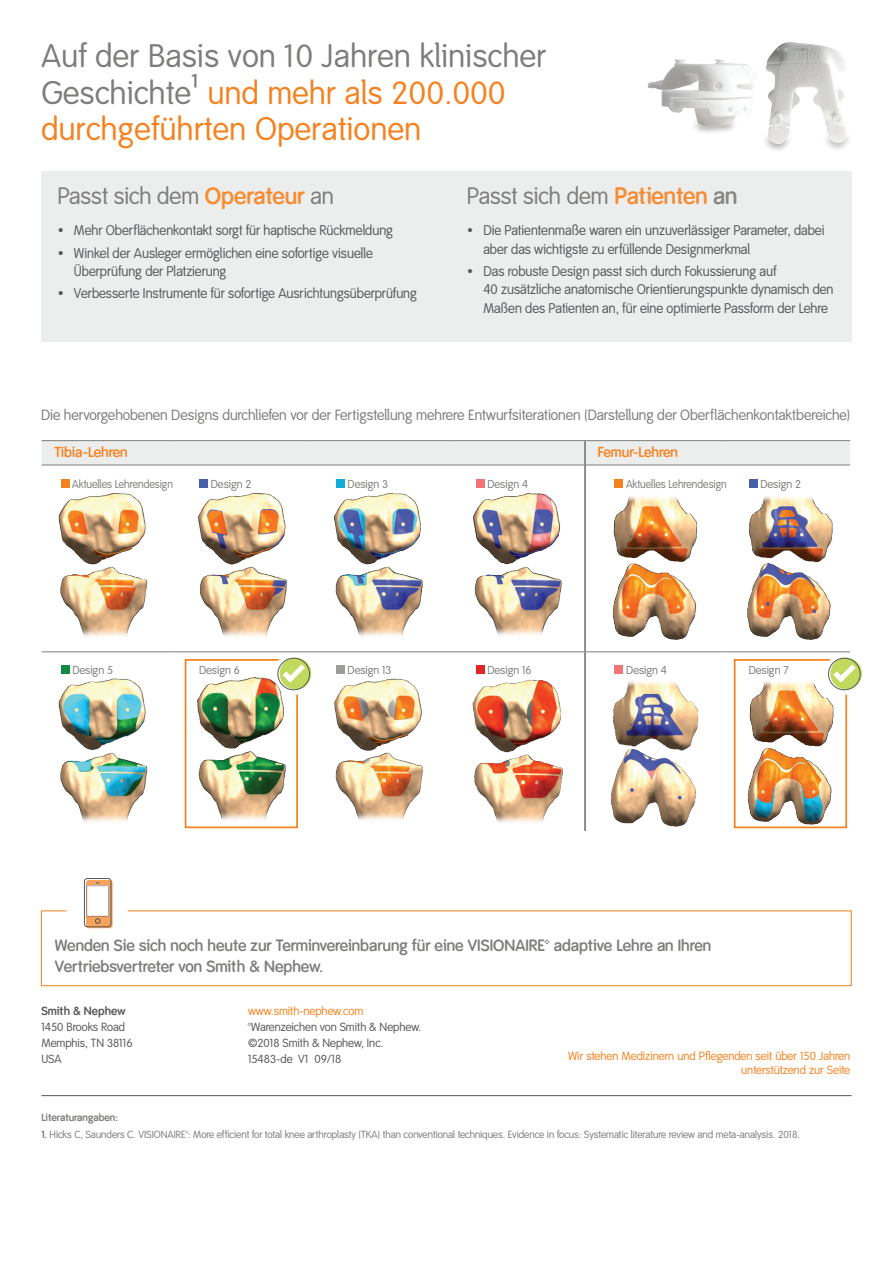
<style>
.page{position:relative;width:893px;height:1263px;background:#fff}
.page>*{position:absolute;margin:0;border:0;box-sizing:border-box;transform-origin:0 0}
.t1{font:32.1px/36.5px "Smith&Nephew";letter-spacing:.015em;color:#7d7d7b}
.t2{font:23.4px "Smith&Nephew";color:#7d7d7b}
.t3{font:600 16.05px/21.6px "Smith&Nephew";color:#7d7d7b}
.t4{font:14.55px "Smith&Nephew";color:#7d7d7b}
.t5{font:600 14.25px "Smith&Nephew";color:#f58220}
.t6{font:13.8px/18.3px "Smith&Nephew";color:#57585a}
.t7{font:11.7px/16px "Smith&Nephew LF";color:#57585a}
.t8{font:11.7px/14px "Smith&Nephew LF";color:#f58220;text-align:right}
.t9{font:700 11.7px "Smith&Nephew LF";color:#57585a}
.t10{font:11.4px "Smith&Nephew";color:#7d7d7b}
.t11{font:11.4px "Smith&Nephew";color:#7d7d7b;scale:.95 1}
.t12{font:10.2px "Smith&Nephew";color:#7d7d7b}
.t13{font:700 10.2px "Smith&Nephew";letter-spacing:-.01em;color:#7d7d7b}
.s1{color:#f58220}
.s2{font-weight:600;color:#f68c32}
.s3{font-weight:600;color:#878685}
.s4{font-weight:700}
</style>
<div class="page">
<svg style="left:42px;top:441px;width:808px;height:24px;background:#e8e9e9"></svg>
<hr style="left:42px;top:440px;width:132px;height:1px;background:#7d7d7b">
<hr style="left:174px;top:440px;width:137px;height:1px;background:#7d7d7b">
<hr style="left:311px;top:440px;width:137px;height:1px;background:#7d7d7b">
<hr style="left:448px;top:440px;width:137px;height:1px;background:#7d7d7b">
<hr style="left:585px;top:440px;width:137px;height:1px;background:#7d7d7b">
<hr style="left:722px;top:440px;width:128px;height:1px;background:#7d7d7b">
<hr style="left:42px;top:465px;width:132px;height:1px;background:#7d7d7b">
<hr style="left:174px;top:465px;width:137px;height:1px;background:#7d7d7b">
<hr style="left:311px;top:465px;width:137px;height:1px;background:#7d7d7b">
<hr style="left:448px;top:465px;width:136px;height:1px;background:#7d7d7b">
<hr style="left:586px;top:465px;width:136px;height:1px;background:#7d7d7b">
<hr style="left:722px;top:465px;width:128px;height:1px;background:#7d7d7b">
<hr style="left:42px;top:651px;width:132px;height:1px;background:#7d7d7b">
<hr style="left:174px;top:651px;width:137px;height:1px;background:#7d7d7b">
<hr style="left:311px;top:651px;width:137px;height:1px;background:#7d7d7b">
<hr style="left:448px;top:651px;width:136px;height:1px;background:#7d7d7b">
<hr style="left:586px;top:651px;width:136px;height:1px;background:#7d7d7b">
<hr style="left:722px;top:651px;width:128px;height:1px;background:#7d7d7b">
<hr style="left:584px;top:465px;width:2px;height:187px;background:#7d7d7b">
<hr style="left:584px;top:652px;width:2px;height:179px;background:#7d7d7b">
<hr style="left:584px;top:441px;width:2px;height:24px;background:#7d7d7b">
<img style="left:184px;top:673px;width:102px;height:155px">
<img style="left:58px;top:493px;width:90px;height:144px">
<img style="left:58px;top:678px;width:90px;height:144px">
<div style="left:61px;top:480px;width:9px;height:8px;background:#f58220"></div>
<div style="left:61px;top:665px;width:9px;height:9px;background:#0e8b44"></div>
<img style="left:334px;top:493px;width:89px;height:144px">
<img style="left:334px;top:678px;width:89px;height:142px">
<div style="left:336px;top:480px;width:9px;height:8px;background:#10add9"></div>
<div style="left:336px;top:665px;width:9px;height:9px;background:#9e9d9b"></div>
<img style="left:473px;top:493px;width:89px;height:142px">
<img style="left:472px;top:679px;width:91px;height:144px">
<div style="left:476px;top:480px;width:9px;height:8px;background:#f2747a"></div>
<div style="left:476px;top:665px;width:9px;height:9px;background:#e12725"></div>
<img style="left:612px;top:496px;width:85px;height:144px">
<img style="left:610px;top:681px;width:89px;height:146px">
<div style="left:614px;top:480px;width:9px;height:8px;background:#f58220"></div>
<div style="left:614px;top:665px;width:9px;height:9px;background:#f2747a"></div>
<img style="left:747px;top:496px;width:86px;height:144px">
<img style="left:733px;top:676px;width:102px;height:153px">
<div style="left:749px;top:480px;width:9px;height:8px;background:#475fab"></div>
<img style="left:198px;top:492px;width:89px;height:145px">
<div style="left:199px;top:480px;width:9px;height:8px;background:#475fab"></div>
<div style="left:734px;top:659px;width:113px;height:169px;border:2px solid #f58220"></div>
<div style="left:185px;top:659px;width:113px;height:169px;border:2px solid #f58220"></div>
<hr style="left:41px;top:1095px;width:811px;height:1px;background:#57585a">
<div style="left:41px;top:171px;width:811px;height:170px;background:#eceded"></div>
<svg style="left:41px;top:910px;width:811px;height:76px"></svg>
<svg style="left:86px;top:880px;width:27px;height:48px"></svg>
<div style="left:84px;top:878px;width:27px;height:49px;border:1px solid #57585a;border-radius:3px"></div>
<svg style="left:87px;top:883px;width:22px;height:41px"></svg>
<div style="left:691px;top:117px;width:47px;height:18px;background:#57585a;opacity:.6"></div>
<div style="left:761px;top:133px;width:32px;height:20px;background:#57585a;opacity:.5"></div>
<div style="left:821px;top:130px;width:32px;height:22px;background:#7d7d7b;opacity:.5"></div>
<img style="left:647px;top:59px;width:109px;height:70px">
<img style="left:762px;top:42px;width:90px;height:105px">
<svg style="left:824px;top:653px;width:42px;height:42px"></svg>
<svg style="left:830px;top:658px;width:32px;height:31px"></svg>
<div style="left:828px;top:658px;width:32px;height:32px;border:1px solid #57585a;border-radius:50%"></div>
<svg style="left:834px;top:665px;width:21px;height:17px"></svg>
<svg style="left:274px;top:653px;width:41px;height:42px"></svg>
<div style="left:280px;top:658px;width:31px;height:31px;background:#c1d95d;border-radius:50%"></div>
<div style="left:278px;top:658px;width:32px;height:32px;border:1px solid #57585a;border-radius:50%"></div>
<svg style="left:283px;top:665px;width:22px;height:17px"></svg>
<h1 class="t1" style="left:41px;top:39px;width:506px">Auf der Basis von 10 Jahren klinischer<br>Geschichte¹ <span class="s1">und mehr als 200.000 durchgeführten Operationen</span></h1>
<h2 class="t2" style="left:57px;top:182px;width:278px">Passt sich dem <span class="s2">Operateur</span> an</h2>
<p class="t6" style="left:57px;top:222px;width:337px">• Mehr Oberflächenkontakt sorgt für haptische Rückmeldung</p>
<p class="t6" style="left:74px;top:244px;width:300px;text-indent:-17px">• Winkel der Ausleger ermöglichen eine sofortige visuelle<br>Überprüfung der Platzierung</p>
<p class="t6" style="left:57px;top:285px;width:361px">• Verbesserte Instrumente für sofortige Ausrichtungsüberprüfung</p>
<h2 class="t2" style="left:467px;top:182px;width:272px">Passt sich dem <span class="s2">Patienten</span> <span class="s3">an</span></h2>
<p class="t6" style="left:483px;top:222px;width:342px;text-indent:-17px">• Die Patientenmaße waren ein unzuverlässiger Parameter, dabei aber das wichtigste zu erfüllende Designmerkmal</p>
<p class="t6" style="left:483px;top:262px;width:352px;text-indent:-17px">• Das robuste Design passt sich durch Fokussierung auf<br>40 zusätzliche anatomische Orientierungspunkte dynamisch den<br>Maßen des Patienten an, für eine optimierte Passform der Lehre</p>
<p class="t4" style="left:41px;top:407px;width:811px">Die hervorgehobenen Designs durchliefen vor der Fertigstellung mehrere Entwurfsiterationen (Darstellung der Oberflächenkontaktbereiche)</p>
<p class="t5" style="left:54px;top:444px;width:75px">Tibia-Lehren</p>
<p class="t5" style="left:598px;top:444px;width:82px">Femur-Lehren</p>
<p class="t11" style="left:72px;top:478px;width:107px">Aktuelles Lehrendesign</p>
<p class="t11" style="left:626px;top:478px;width:107px">Aktuelles Lehrendesign</p>
<p class="t10" style="left:211px;top:478px;width:42px">Design 2</p>
<p class="t10" style="left:348px;top:478px;width:42px">Design 3</p>
<p class="t10" style="left:487px;top:478px;width:42px">Design 4</p>
<p class="t10" style="left:760px;top:478px;width:42px">Design 2</p>
<p class="t10" style="left:72px;top:664px;width:42px">Design 5</p>
<p class="t10" style="left:199px;top:664px;width:42px">Design 6</p>
<p class="t10" style="left:348px;top:664px;width:45px">Design 13</p>
<p class="t10" style="left:487px;top:664px;width:46px">Design 16</p>
<p class="t10" style="left:626px;top:664px;width:42px">Design 4</p>
<p class="t10" style="left:749px;top:664px;width:41px">Design 7</p>
<p class="t3" style="left:55px;top:934px;width:658px">Wenden Sie sich noch heute zur Terminvereinbarung für eine VISIONAIRE™ adaptive Lehre an Ihren<br>Vertriebsvertreter von Smith &amp; Nephew.</p>
<p class="t9" style="left:41px;top:1004px;width:85px">Smith &amp; Nephew</p>
<p class="t7" style="left:41px;top:1019px;width:93px">1450 Brooks Road<br>Memphis, TN 38116<br>USA</p>
<p class="t8" style="left:248px;top:1004px;width:117px">www.smith-nephew.com</p>
<p class="t7" style="left:248px;top:1019px;width:175px">™Warenzeichen von Smith &amp; Nephew. ©2018 Smith &amp; Nephew, Inc.<br>15483-de V1 09/18</p>
<p class="t8" style="left:568px;top:1049px;width:283px">Wir stehen Medizinern und Pflegenden seit über 150 Jahren unterstützend zur Seite</p>
<p class="t13" style="left:41px;top:1111px;width:78px">Literaturangaben:</p>
<p class="t12" style="left:41px;top:1128px;width:760px"><span class="s4">1.</span> Hicks C, Saunders C. VISIONAIRE™: More efficient for total knee arthroplasty (TKA) than conventional techniques. Evidence in focus: Systematic literature review and meta-analysis. 2018.</p>
</div>
